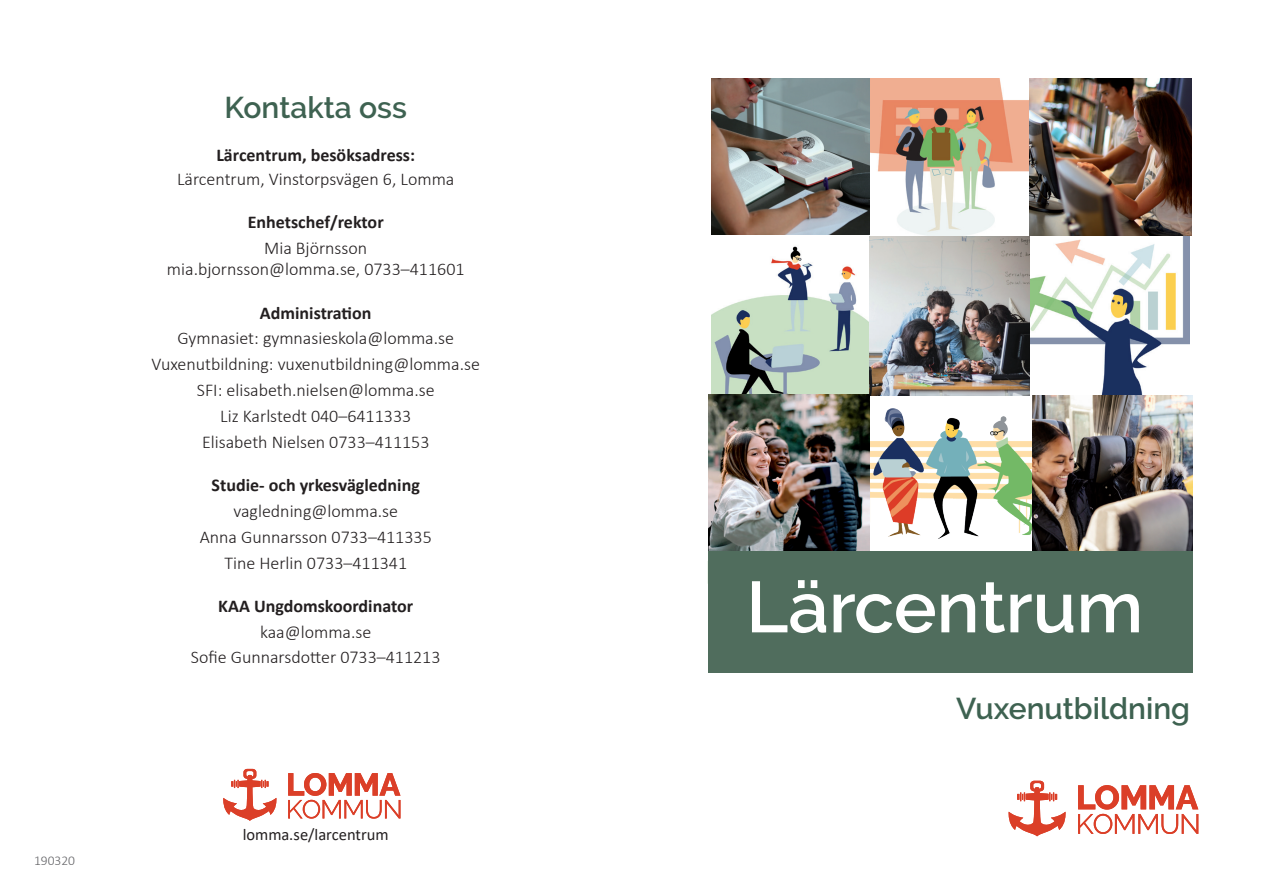
<style>
.page{position:relative;width:1263px;height:893px;background:#fff}
.page>*{position:absolute;margin:0;border:0;box-sizing:border-box;transform-origin:0 0}
.t1{font:600 72px "Raleway";color:#fff}
.t2{font:600 30px "Raleway";color:#3e6251}
.t3{font:300 18px/25.8px "Calibri";color:#231f20;text-align:center}
.t4{font:700 18px "Calibri";color:#231f20}
.t5{font:16.5px "Calibri";letter-spacing:-.005em;color:#231f20}
.t6{font:300 13.5px "Calibri";color:#636366}
</style>
<div class="page">
<img style="left:711px;top:246px;width:158px;height:148px">
<img style="left:869px;top:408px;width:163px;height:130px">
<img style="left:711px;top:78px;width:480px;height:158px">
<svg style="left:1008px;top:781px;width:58px;height:55px"></svg>
<svg style="left:1078px;top:785px;width:120px;height:49px"></svg>
<svg style="left:223px;top:769px;width:54px;height:52px"></svg>
<svg style="left:288px;top:773px;width:112px;height:46px"></svg>
<img style="left:869px;top:236px;width:320px;height:160px">
<img style="left:1032px;top:396px;width:160px;height:155px">
<img style="left:708px;top:394px;width:161px;height:157px">
<div style="left:708px;top:551px;width:485px;height:122px;background:#506d5d"></div>
<p class="t6" style="left:34px;top:852px;width:43px">190320</p>
<h2 class="t2" style="left:225px;top:90px;width:184px">Kontakta oss</h2>
<p class="t4" style="left:216px;top:142px;width:200px">Lärcentrum, besöksadress:</p>
<p class="t3" style="left:177px;top:166px;width:279px">Lärcentrum, Vinstorpsvägen 6, Lomma</p>
<p class="t4" style="left:248px;top:209px;width:137px">Enhetschef/rektor</p>
<p class="t3" style="left:167px;top:237px;width:299px;line-height:21.6px">Mia Björnsson mia.bjornsson@lomma.se, 0733–411601</p>
<p class="t4" style="left:260px;top:300px;width:113px">Administration</p>
<p class="t3" style="left:152px;top:325px;width:330px">Gymnasiet: gymnasieskola@lomma.se Vuxenutbildning: vuxenutbildning@lomma.se SFI: elisabeth.nielsen@lomma.se<br>Liz Karlstedt 040–6411333<br>Elisabeth Nielsen 0733–411153</p>
<p class="t4" style="left:212px;top:472px;width:210px">Studie- och yrkesvägledning</p>
<p class="t3" style="left:200px;top:498px;width:234px">vagledning@lomma.se<br>Anna Gunnarsson 0733–411335<br>Tine Herlin 0733–411341</p>
<p class="t4" style="left:218px;top:593px;width:196px">KAA Ungdomskoordinator</p>
<p class="t3" style="left:191px;top:619px;width:251px">kaa@lomma.se<br>Sofie Gunnarsdotter 0733–411213</p>
<p class="t5" style="left:243px;top:823px;width:147px">lomma.se/larcentrum</p>
<h1 class="t1" style="left:746px;top:566px;width:399px">Lärcentrum</h1>
<h2 class="t2" style="left:956px;top:691px;width:235px">Vuxenutbildning</h2>
</div>
